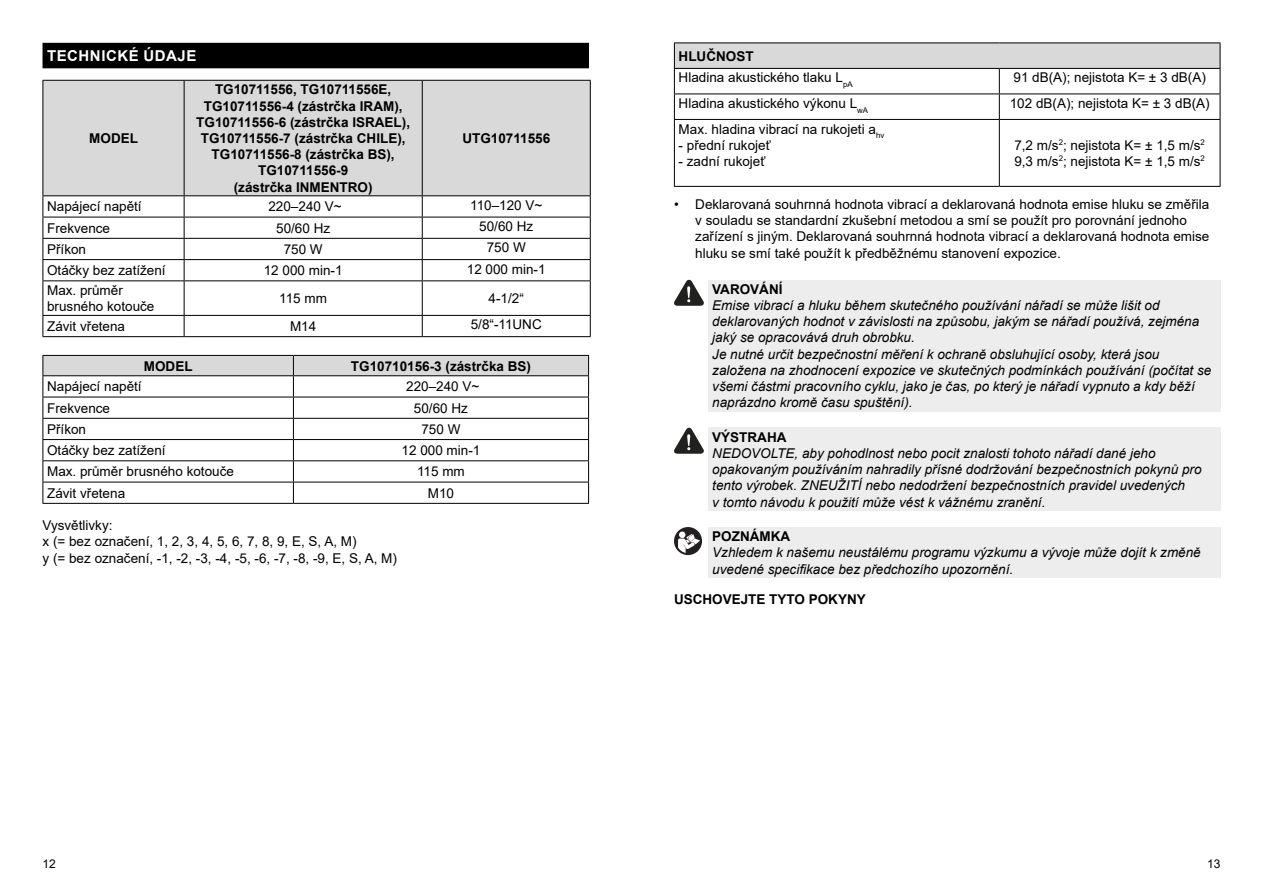
<style>
.page{position:relative;width:1263px;height:893px;background:#fff}
.page>*{position:absolute;margin:0;border:0;box-sizing:border-box;transform-origin:0 0}
.t1{font:700 15px "Arial";letter-spacing:.035em;color:#fff}
.t2{font:13.5px/16.2px "Arial";color:#000}
.t3{font:italic 13.5px/16.2px "Arial";color:#000}
.t4{font:700 13.5px/16.2px "Arial";color:#000;text-align:center}
.t5{font:12px "Arial";color:#000}
.s1{font-weight:700}
</style>
<div class="page">
<div style="left:43px;top:43px;width:546px;height:25px;background:#000"></div>
<div style="left:44px;top:81px;width:546px;height:114px;background:#d9d9d9"></div>
<hr style="left:43px;top:80px;width:141px;height:1px;background:#000">
<hr style="left:43px;top:81px;width:1px;height:114px;background:#000">
<hr style="left:184px;top:80px;width:238px;height:1px;background:#000">
<hr style="left:184px;top:81px;width:1px;height:114px;background:#000">
<hr style="left:422px;top:80px;width:169px;height:1px;background:#000">
<hr style="left:422px;top:81px;width:1px;height:114px;background:#000">
<hr style="left:590px;top:81px;width:1px;height:114px;background:#000">
<hr style="left:43px;top:195px;width:141px;height:1px;background:#000">
<hr style="left:184px;top:195px;width:238px;height:1px;background:#000">
<hr style="left:422px;top:195px;width:169px;height:1px;background:#000">
<hr style="left:43px;top:217px;width:141px;height:1px;background:#000">
<hr style="left:184px;top:217px;width:238px;height:1px;background:#000">
<hr style="left:422px;top:217px;width:169px;height:1px;background:#000">
<hr style="left:43px;top:238px;width:141px;height:1px;background:#000">
<hr style="left:184px;top:238px;width:238px;height:1px;background:#000">
<hr style="left:422px;top:238px;width:169px;height:1px;background:#000">
<hr style="left:43px;top:259px;width:141px;height:1px;background:#000">
<svg style="left:43px;top:196px;width:1px;height:84px"></svg>
<hr style="left:184px;top:259px;width:238px;height:1px;background:#000">
<svg style="left:184px;top:196px;width:1px;height:84px"></svg>
<hr style="left:422px;top:259px;width:169px;height:1px;background:#000">
<svg style="left:422px;top:196px;width:1px;height:84px"></svg>
<svg style="left:590px;top:196px;width:1px;height:84px"></svg>
<hr style="left:43px;top:280px;width:141px;height:1px;background:#000">
<hr style="left:43px;top:281px;width:1px;height:34px;background:#000">
<hr style="left:184px;top:280px;width:238px;height:1px;background:#000">
<hr style="left:184px;top:281px;width:1px;height:34px;background:#000">
<hr style="left:422px;top:280px;width:169px;height:1px;background:#000">
<hr style="left:422px;top:281px;width:1px;height:34px;background:#000">
<hr style="left:590px;top:281px;width:1px;height:34px;background:#000">
<hr style="left:43px;top:315px;width:141px;height:1px;background:#000">
<svg style="left:43px;top:316px;width:1px;height:20px"></svg>
<hr style="left:184px;top:315px;width:238px;height:1px;background:#000">
<svg style="left:184px;top:316px;width:1px;height:20px"></svg>
<hr style="left:422px;top:315px;width:169px;height:1px;background:#000">
<svg style="left:422px;top:316px;width:1px;height:20px"></svg>
<svg style="left:590px;top:316px;width:1px;height:20px"></svg>
<hr style="left:43px;top:336px;width:141px;height:1px;background:#000">
<hr style="left:184px;top:336px;width:238px;height:1px;background:#000">
<hr style="left:422px;top:336px;width:169px;height:1px;background:#000">
<svg style="left:43px;top:355px;width:546px;height:148px"></svg>
<hr style="left:43px;top:503px;width:250px;height:1px;background:#000">
<hr style="left:293px;top:503px;width:296px;height:1px;background:#000">
<div style="left:674px;top:43px;width:546px;height:25px;background:#d9d9d9"></div>
<hr style="left:674px;top:43px;width:325px;height:1px;background:#000">
<hr style="left:999px;top:43px;width:221px;height:1px;background:#000">
<hr style="left:674px;top:68px;width:325px;height:1px;background:#000">
<hr style="left:999px;top:68px;width:221px;height:1px;background:#000">
<hr style="left:674px;top:94px;width:325px;height:1px;background:#000">
<svg style="left:674px;top:43px;width:1px;height:76px"></svg>
<hr style="left:999px;top:94px;width:221px;height:1px;background:#000">
<svg style="left:999px;top:69px;width:1px;height:50px"></svg>
<svg style="left:1220px;top:43px;width:1px;height:76px"></svg>
<hr style="left:674px;top:119px;width:325px;height:1px;background:#000">
<hr style="left:674px;top:120px;width:1px;height:66px;background:#000">
<hr style="left:999px;top:119px;width:221px;height:1px;background:#000">
<hr style="left:999px;top:120px;width:1px;height:66px;background:#000">
<hr style="left:1220px;top:120px;width:1px;height:66px;background:#000">
<hr style="left:674px;top:186px;width:325px;height:1px;background:#000">
<hr style="left:999px;top:186px;width:221px;height:1px;background:#000">
<div style="left:708px;top:280px;width:512px;height:131px;background:#ededed"></div>
<svg style="left:674px;top:280px;width:30px;height:26px"></svg>
<div style="left:708px;top:428px;width:512px;height:83px;background:#ededed"></div>
<svg style="left:674px;top:428px;width:30px;height:26px"></svg>
<div style="left:708px;top:527px;width:512px;height:51px;background:#ededed"></div>
<div style="left:674px;top:527px;width:28px;height:28px;background:#231f21;border-radius:50%"></div>
<div style="left:679px;top:531px;width:6px;height:7px;background:#fff;border-radius:50%"></div>
<svg style="left:678px;top:534px;width:22px;height:19px"></svg>
<p class="t1" style="left:47px;top:45px;width:151px">TECHNICKÉ ÚDAJE</p>
<p class="t4" style="left:89px;top:130px;width:50px">MODEL</p>
<p class="t4" style="left:196px;top:82px;width:215px">TG10711556, TG10711556E,<br>TG10711556-4 (zástrčka IRAM),<br>TG10711556-6 (zástrčka ISRAEL),<br>TG10711556-7 (zástrčka CHILE),<br>TG10711556-8 (zástrčka BS),<br>TG10711556-9<br>(zástrčka INMENTRO)</p>
<p class="t4" style="left:462px;top:130px;width:89px">UTG10711556</p>
<p class="t2" style="left:47px;top:198px;width:96px">Napájecí napětí</p>
<p class="t2" style="left:268px;top:198px;width:75px">220–240 V~</p>
<p class="t2" style="left:470px;top:197px;width:74px">110–120 V~</p>
<p class="t2" style="left:47px;top:220px;width:65px">Frekvence</p>
<p class="t2" style="left:276px;top:220px;width:56px">50/60 Hz</p>
<p class="t2" style="left:479px;top:218px;width:56px">50/60 Hz</p>
<p class="t2" style="left:47px;top:241px;width:41px">Příkon</p>
<p class="t2" style="left:284px;top:241px;width:41px">750 W</p>
<p class="t2" style="left:487px;top:239px;width:41px">750 W</p>
<p class="t2" style="left:47px;top:262px;width:120px">Otáčky bez zatížení</p>
<p class="t2" style="left:264px;top:262px;width:80px">12 000 min-1</p>
<p class="t2" style="left:467px;top:261px;width:80px">12 000 min-1</p>
<p class="t2" style="left:47px;top:282px;width:109px">Max. průměr brusného kotouče</p>
<p class="t2" style="left:279px;top:290px;width:49px">115 mm</p>
<p class="t2" style="left:489px;top:290px;width:37px">4-1/2“</p>
<p class="t2" style="left:47px;top:318px;width:80px">Závit vřetena</p>
<p class="t2" style="left:290px;top:318px;width:28px">M14</p>
<p class="t2" style="left:471px;top:317px;width:73px">5/8“-11UNC</p>
<p class="t4" style="left:144px;top:358px;width:50px">MODEL</p>
<p class="t4" style="left:351px;top:358px;width:182px">TG10710156-3 (zástrčka BS)</p>
<p class="t2" style="left:47px;top:378px;width:96px">Napájecí napětí</p>
<p class="t2" style="left:406px;top:378px;width:75px">220–240 V~</p>
<p class="t2" style="left:47px;top:400px;width:65px">Frekvence</p>
<p class="t2" style="left:414px;top:400px;width:56px">50/60 Hz</p>
<p class="t2" style="left:47px;top:421px;width:41px">Příkon</p>
<p class="t2" style="left:421px;top:421px;width:41px">750 W</p>
<p class="t2" style="left:47px;top:442px;width:120px">Otáčky bez zatížení</p>
<p class="t2" style="left:402px;top:442px;width:80px">12 000 min-1</p>
<p class="t2" style="left:47px;top:463px;width:188px">Max. průměr brusného kotouče</p>
<p class="t2" style="left:417px;top:463px;width:49px">115 mm</p>
<p class="t2" style="left:47px;top:485px;width:80px">Závit vřetena</p>
<p class="t2" style="left:428px;top:485px;width:28px">M10</p>
<p class="t2" style="left:43px;top:517px;width:356px">Vysvětlivky:<br>x (= bez označení, 1, 2, 3, 4, 5, 6, 7, 8, 9, E, S, A, M)<br>y (= bez označení, -1, -2, -3, -4, -5, -6, -7, -8, -9, E, S, A, M)</p>
<p class="t2" style="left:679px;top:45px;width:175px;line-height:21.9px"><span class="s1">HLUČNOST<br></span>Hladina akustického tlaku L<sub>pA</sub></p>
<p class="t2" style="left:1013px;top:70px;width:194px">91 dB(A); nejistota K= ± 3 dB(A)</p>
<p class="t2" style="left:679px;top:95px;width:191px">Hladina akustického výkonu L<sub>wA</sub></p>
<p class="t2" style="left:1010px;top:95px;width:201px">102 dB(A); nejistota K= ± 3 dB(A)</p>
<p class="t2" style="left:679px;top:121px;width:207px">Max. hladina vibrací na rukojeti a<sub>hv</sub></p>
<p class="t2" style="left:679px;top:137px;width:94px">- přední rukojeť</p>
<p class="t2" style="left:679px;top:153px;width:88px">- zadní rukojeť</p>
<p class="t2" style="left:1014px;top:137px;width:192px">7,2 m/s<sup>2</sup>; nejistota K= ± 1,5 m/s<sup>2<br></sup>9,3 m/s<sup>2</sup>; nejistota K= ± 1,5 m/s<sup>2</sup></p>
<p class="t2" style="left:695px;top:196px;width:515px;text-indent:-21px">• Deklarovaná souhrnná hodnota vibrací a deklarovaná hodnota emise hluku se změřila v souladu se standardní zkušební metodou a smí se použít pro porovnání jednoho zařízení s jiným. Deklarovaná souhrnná hodnota vibrací a deklarovaná hodnota emise hluku se smí také použít k předběžnému stanovení expozice.</p>
<p class="t4" style="left:712px;top:281px;width:72px">VAROVÁNÍ</p>
<p class="t3" style="left:712px;top:297px;width:501px">Emise vibrací a hluku během skutečného používání nářadí se může lišit od deklarovaných hodnot v závislosti na způsobu, jakým se nářadí používá, zejména jaký se opracovává druh obrobku.<br>Je nutné určit bezpečnostní měření k ochraně obsluhující osoby, která jsou založena na zhodnocení expozice ve skutečných podmínkách používání (počítat se všemi částmi pracovního cyklu, jako je čas, po který je nářadí vypnuto a kdy běží naprázdno kromě času spuštění).</p>
<p class="t4" style="left:712px;top:429px;width:76px">VÝSTRAHA</p>
<p class="t3" style="left:712px;top:445px;width:491px">NEDOVOLTE, aby pohodlnost nebo pocit znalosti tohoto nářadí dané jeho opakovaným používáním nahradily přísné dodržování bezpečnostních pokynů pro tento výrobek. ZNEUŽITÍ nebo nedodržení bezpečnostních pravidel uvedených<br>v tomto návodu k použití může vést k vážnému zranění.</p>
<p class="t4" style="left:712px;top:528px;width:79px">POZNÁMKA</p>
<p class="t3" style="left:712px;top:545px;width:490px">Vzhledem k našemu neustálému programu výzkumu a vývoje může dojít k změně uvedené specifikace bez předchozího upozornění.</p>
<p class="t4" style="left:674px;top:591px;width:193px">USCHOVEJTE TYTO POKYNY</p>
<p class="t5" style="left:43px;top:855px;width:15px">12</p>
<p class="t5" style="left:1207px;top:855px;width:15px">13</p>
</div>
